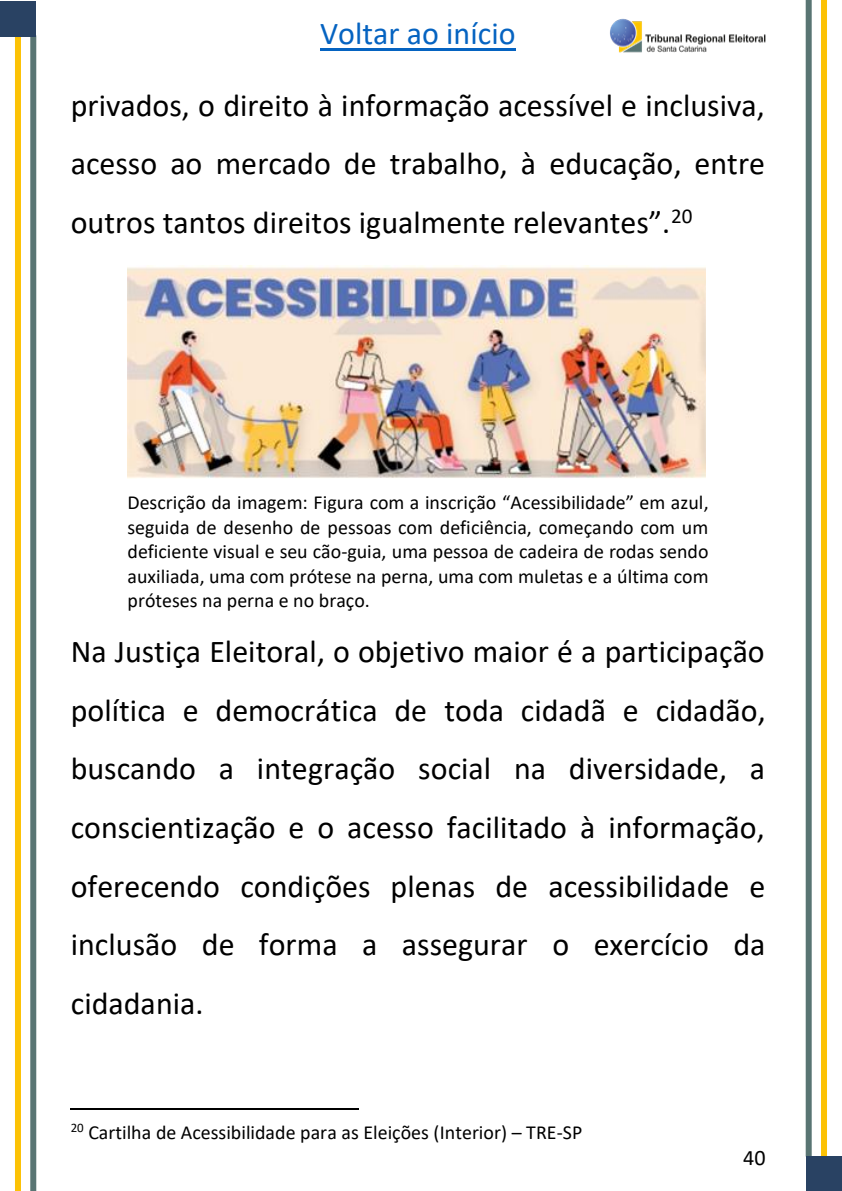
<style>
.page{position:relative;width:842px;height:1191px;background:#fff}
.page>*{position:absolute;margin:0;border:0;box-sizing:border-box;transform-origin:0 0}
.t1{font:32px/58.6px "Calibri";color:#000;text-align:justify}
.t2{font:32px "Calibri";color:#0563c1}
.t3{font:22px "Calibri";color:#000}
.t4{font:20px/24.4px "Calibri";color:#000;text-align:justify}
</style>
<div class="page">
<div style="left:30px;top:35px;width:6px;height:1156px;background:#597573"></div>
<div style="left:821px;top:0;width:6px;height:1173px;background:#fcc205"></div>
<div style="left:15px;top:19px;width:6px;height:1172px;background:#fcc205"></div>
<div style="left:806px;top:0;width:6px;height:1156px;background:#597573"></div>
<div style="left:806px;top:1155px;width:36px;height:36px;background:#294263"></div>
<div style="left:0;top:1px;width:36px;height:36px;background:#294263"></div>
<hr style="left:841px;top:1px;width:1px;height:36px;background:#294263">
<img style="left:610px;top:18px;width:156px;height:35px">
<hr style="left:320px;top:48px;width:196px;height:2px;background:#0563c1">
<hr style="left:71px;top:1108px;width:288px;height:2px;background:#000">
<img style="left:127px;top:266px;width:579px;height:212px">
<p class="t2" style="left:320px;top:12px;width:197px">Voltar ao início</p>
<p class="t1" style="left:71px;top:75px;width:696px">privados, o direito à informação acessível e inclusiva, acesso ao mercado de trabalho, à educação, entre outros tantos direitos igualmente relevantes”.<sup>20</sup></p>
<p class="t4" style="left:127px;top:490px;width:583px">Descrição da imagem: Figura com a inscrição “Acessibilidade” em azul, seguida de desenho de pessoas com deficiência, começando com um deficiente visual e seu cão-guia, uma pessoa de cadeira de rodas sendo auxiliada, uma com prótese na perna, uma com muletas e a última com próteses na perna e no braço.</p>
<p class="t1" style="left:71px;top:621px;width:696px">Na Justiça Eleitoral, o objetivo maior é a participação política e democrática de toda cidadã e cidadão, buscando a integração social na diversidade, a conscientização e o acesso facilitado à informação, oferecendo condições plenas de acessibilidade e inclusão de forma a assegurar o exercício da cidadania.</p>
<p class="t4" style="left:71px;top:1119px;width:513px"><sup>20</sup> Cartilha de Acessibilidade para as Eleições (Interior) – TRE-SP</p>
<p class="t3" style="left:743px;top:1142px;width:24px">40</p>
</div>
